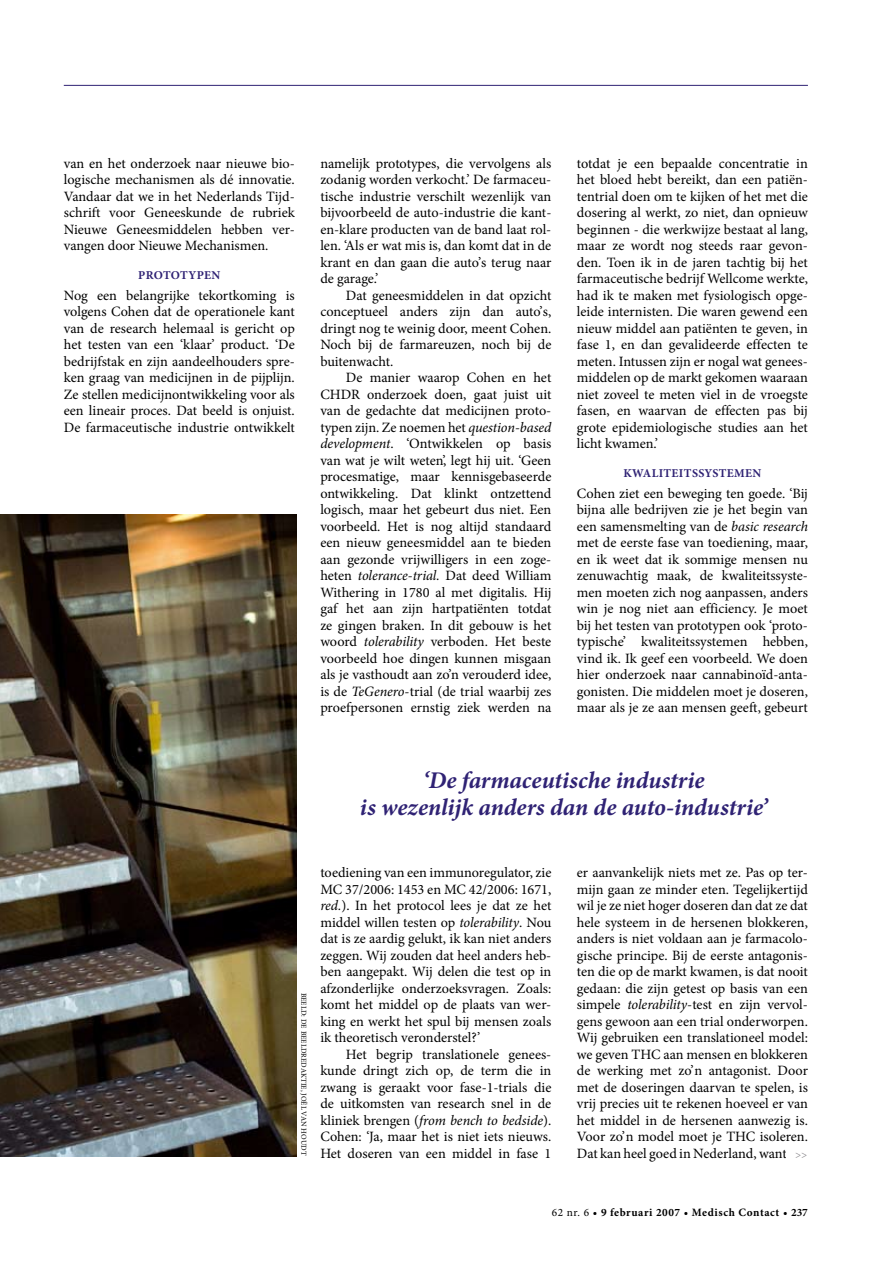
<style>
.page{position:relative;width:893px;height:1263px;background:#fff}
.page>*{position:absolute;margin:0;border:0;box-sizing:border-box;transform-origin:0 0}
.t1{font:italic 700 24px/27px "Minion Pro";color:#2f2274;text-align:center}
.t2{font:14.25px/16.5px "Minion Pro";color:#000;text-align:justify}
.t3{font:700 12px "Minion Pro";letter-spacing:.03em;color:#2f2274}
.t4{font:700 11.25px "Minion Pro";letter-spacing:.05em;color:#000}
.t5{font:7.5px "Minion Pro";letter-spacing:.01em;color:#000}
.s1{font-style:italic}
.s2{font-weight:400}
</style>
<div class="page">
<hr style="left:64px;top:85px;width:744px;height:1px;background:#2f2274">
<img style="left:0;top:515px;width:296px;height:642px">
<p class="t2" style="left:64px;top:155px;width:233px">van en het onderzoek naar nieuwe bio&shy;logische mechanismen als dé innovatie.<br>Vandaar dat we in het Nederlands Tijd&shy;schrift voor Geneeskunde de rubriek Nieuwe Geneesmiddelen hebben ver&shy;vangen door Nieuwe Mechanismen.</p>
<p class="t3" style="left:138px;top:266px;width:84px">PROTOTYPEN</p>
<p class="t2" style="left:64px;top:287px;width:233px">Nog een belangrijke tekortkoming is volgens Cohen dat de operationele kant van de research helemaal is gericht op het testen van een ‘klaar’ product. ‘De bedrijfstak en zijn aandeelhouders spre&shy;ken graag van medicijnen in de pijplijn.<br>Ze stellen medicijnontwikkeling voor als een lineair proces. Dat beeld is onjuist.<br>De farmaceutische industrie ontwikkelt</p>
<p class="t2" style="left:320px;top:155px;width:233px">namelijk prototypes, die vervolgens als zodanig worden verkocht.’ De farmaceu&shy;tische industrie verschilt wezenlijk van bijvoorbeeld de auto-industrie die kant&shy;en-klare producten van de band laat rol&shy;len. ‘Als er wat mis is, dan komt dat in de krant en dan gaan die auto’s terug naar de garage.’</p>
<p class="t2" style="left:320px;top:287px;width:233px;text-indent:26px">Dat geneesmiddelen in dat opzicht conceptueel anders zijn dan auto’s, dringt nog te weinig door, meent Cohen.<br>Noch bij de farmareuzen, noch bij de buitenwacht.</p>
<p class="t2" style="left:320px;top:369px;width:233px;text-align:left;text-indent:26px">De manier waarop Cohen en het CHDR onderzoek doen, gaat juist uit van de gedachte dat medicijnen proto&shy;typen zijn. Ze noemen het <span class="s1">question-based development</span>. ‘Ontwikkelen op basis van wat je wilt weten’, legt hij uit. ‘Geen proces-matige, maar kennisgebaseerde ontwikkeling. Dat klinkt ontzettend logisch, maar het gebeurt dus niet. Een voorbeeld. Het is nog altijd standaard een nieuw geneesmiddel aan te bieden aan gezonde vrijwilligers in een zoge&shy;heten <span class="s1">tolerance-trial.</span> Dat deed William Withering in 1780 al met digitalis. Hij gaf het aan zijn hartpatiënten totdat ze gingen braken. In dit gebouw is het woord <span class="s1">tolerability</span> verboden. Het beste voorbeeld hoe dingen kunnen misgaan als je vasthoudt aan zo’n verouderd idee, is de <span class="s1">TeGenero</span>-trial (de trial waarbij zes proefpersonen ernstig ziek werden na</p>
<p class="t2" style="left:577px;top:155px;width:233px">totdat je een bepaalde concentratie in het bloed hebt bereikt, dan een patiën&shy;tentrial doen om te kijken of het met die dosering al werkt, zo niet, dan opnieuw beginnen - die werkwijze bestaat al lang, maar ze wordt nog steeds raar gevon&shy;den. Toen ik in de jaren tachtig bij het farma-ceutische bedrijf Wellcome werkte, had ik te maken met fysiologisch opge&shy;leide internisten. Die waren gewend een nieuw middel aan patiënten te geven, in fase 1, en dan gevalideerde effecten te meten. Intussen zijn er nogal wat genees&shy;middelen op de markt gekomen waaraan niet zoveel te meten viel in de vroegste fasen, en waarvan de effecten pas bij grote epidemiologische studies aan het licht kwamen.’</p>
<p class="t3" style="left:623px;top:464px;width:139px">KWALITEITSSYSTEMEN</p>
<p class="t2" style="left:577px;top:485px;width:233px">Cohen ziet een beweging ten goede. ‘Bij bijna alle bedrijven zie je het begin van een samensmelting van de <span class="s1">basic research </span>met de eerste fase van toediening, maar, en ik weet dat ik sommige mensen nu zenuwachtig maak, de kwaliteitssyste&shy;men moeten zich nog aanpassen, anders win je nog niet aan efficiency. Je moet bij het testen van prototypen ook ‘proto&shy;typische’ kwaliteitssystemen hebben, vind ik. Ik geef een voorbeeld. We doen hier onderzoek naar cannabinoïd-anta&shy;gonisten. Die middelen moet je doseren, maar als je ze aan mensen geeft, gebeurt</p>
<h1 class="t1" style="left:360px;top:766px;width:409px">‘De farmaceutische industrie<br>is wezenlijk anders dan de auto-industrie’</h1>
<p class="t5" style="left:309px;top:993px;width:164px;rotate:90deg">Beeld : de beeldredaktie, joël van houdt</p>
<p class="t2" style="left:320px;top:864px;width:233px">toediening van een immunoregulator, zie MC 37/2006: 1453 en MC 42/2006: 1671, <span class="s1">red.</span>). In het protocol lees je dat ze het middel willen testen op <span class="s1">tolerability</span>. Nou dat is ze aardig gelukt, ik kan niet anders zeggen. Wij zouden dat heel anders heb&shy;ben aangepakt. Wij delen die test op in afzonderlijke onderzoeksvragen. Zoals: komt het middel op de plaats van wer&shy;king en werkt het spul bij mensen zoals ik theoretisch veronderstel?’</p>
<p class="t2" style="left:320px;top:1046px;width:233px;text-indent:26px">Het begrip translationele genees&shy;kunde dringt zich op, de term die in zwang is geraakt voor fase-1-trials die de uitkomsten van research snel in de kliniek brengen (<span class="s1">from bench to bedside</span>).<br>Cohen: ‘Ja, maar het is niet iets nieuws.<br>Het doseren van een middel in fase 1</p>
<p class="t2" style="left:577px;top:864px;width:233px">er aanvankelijk niets met ze. Pas op ter&shy;mijn gaan ze minder eten. Tegelijkertijd wil je ze niet hoger doseren dan dat ze dat hele systeem in de hersenen blokkeren, anders is niet voldaan aan je farmacolo&shy;gische principe. Bij de eerste antagonis&shy;ten die op de markt kwamen, is dat nooit gedaan: die zijn getest op basis van een simpele <span class="s1">tolerability</span>-test en zijn vervol&shy;gens gewoon aan een trial onderworpen.<br>Wij gebruiken een translationeel model: we geven THC aan mensen en blokkeren de werking met zo’n antagonist. Door met de doseringen daarvan te spelen, is vrij precies uit te rekenen hoeveel er van het middel in de hersenen aanwezig is.<br>Voor zo’n model moet je THC isoleren.<br>Dat kan heel goed in Nederland, want</p>
<p class="t4" style="left:552px;top:1204px;width:258px"><span class="s2">62 nr. 6</span> • 9 FEBRUARI 2007 • MEDISCH CONTACT • 237</p>
</div>
